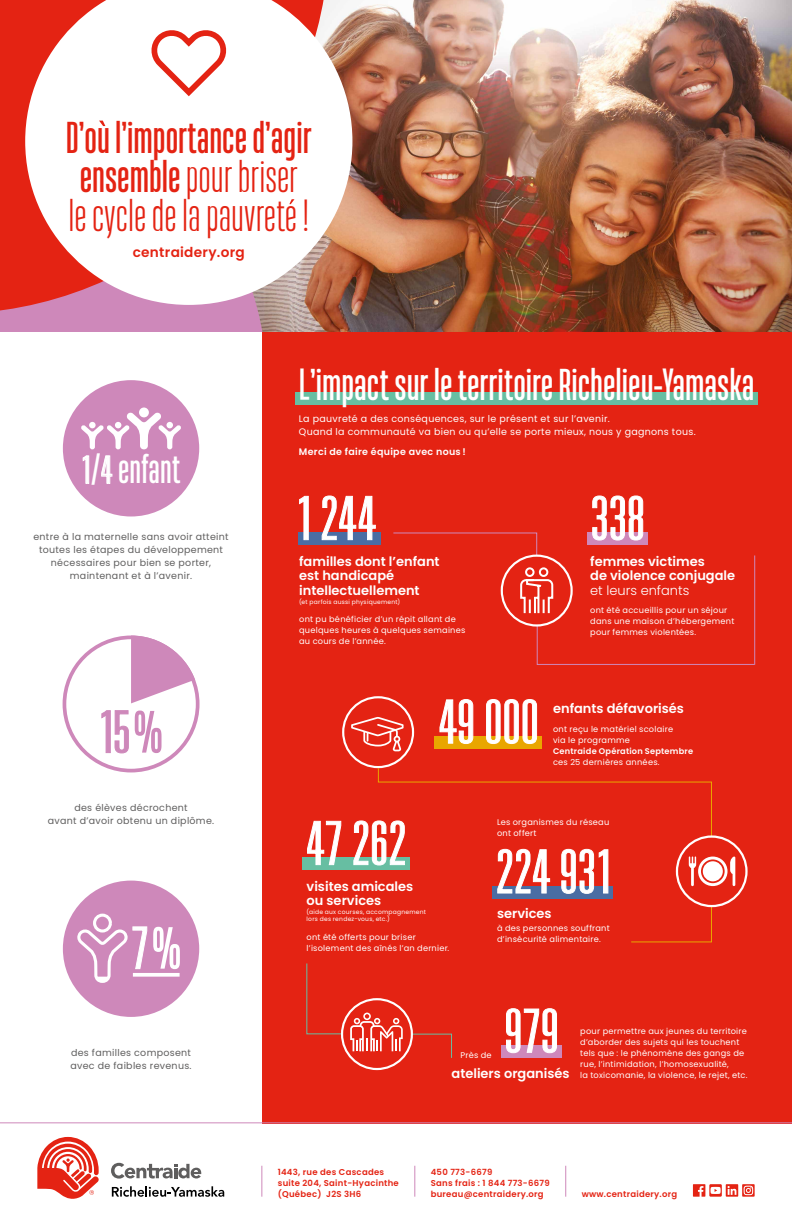
<style>
.page{position:relative;width:792px;height:1224px;background:#fff}
.page>*{position:absolute;margin:0;border:0;box-sizing:border-box;transform-origin:0 0}
.t1{font:300 ultra-condensed 60px "Univers LT Std";color:#fff;scale:1.1 1}
.t2{font:300 ultra-condensed 58.1px "Univers LT Std";color:#ce88ba;scale:1.1 1}
.t3{font:42px "Heading Pro Ultracompressed Tri Re";color:#fff}
.t4{font:42px/39px "Heading Pro Ultracompressed Tri Li";color:#e42313}
.t5{font:42px "Heading Pro Ultracompressed Tri Re";color:#e42313}
.t6{font:38px "Heading Pro Ultracompressed Tri Re";color:#fff}
.t7{font:600 13.7px "Poppins";letter-spacing:.02em;color:#e42313}
.t8{font:600 13px/14.5px "Poppins";color:#fff}
.t9{font:300 13px "Poppins";color:#fff}
.t10{font:9.5px/13px "Poppins";letter-spacing:.03em;color:#5f5e5e;text-align:center}
.t11{font:9.5px/13px "Poppins";letter-spacing:.03em;color:#fff}
.t12{font:600 9.5px "Poppins";letter-spacing:.03em;color:#fff}
.t13{font:600 8.5px/11px "Poppins";letter-spacing:.03em;color:#e42313}
.t14{font:8.2px/11px "Poppins";letter-spacing:.03em;color:#fff}
.t15{font:600 8.2px "Poppins";letter-spacing:.025em;color:#fff}
.t16{font:6px/7.2px "Poppins";letter-spacing:.04em;color:#fff}
.s1{font-family:"Heading Pro Ultracompressed Tri Re"}
.s2{font-family:"Univers LT Std";font-weight:300;font-stretch:ultra-condensed}
.s3{font-family:"Heading Pro Ultracompressed Tri Re";font-weight:400;font-stretch:normal;font-size:56.1px}
.s4{font-weight:600;font-size:13px}
</style>
<div class="page">
<div style="left:262px;top:332px;width:530px;height:791px;background:#e42313"></div>
<div style="left:63px;top:380px;width:136px;height:137px;background:#ce88ba;border-radius:50%"></div>
<div style="left:139px;top:408px;width:10px;height:9px;background:#fff;border-radius:50%"></div>
<svg style="left:81px;top:412px;width:100px;height:37px"></svg>
<svg style="left:83px;top:456px;width:6px;height:28px"></svg>
<svg style="left:101px;top:456px;width:11px;height:28px"></svg>
<svg style="left:101px;top:710px;width:28px;height:44px"></svg>
<svg style="left:131px;top:636px;width:64px;height:67px"></svg>
<div style="left:63px;top:636px;width:137px;height:136px;border:4px solid #ce88ba;border-radius:50%"></div>
<div style="left:63px;top:881px;width:136px;height:136px;background:#ce88ba;border-radius:50%"></div>
<svg style="left:153px;top:927px;width:27px;height:42px"></svg>
<svg style="left:77px;top:926px;width:70px;height:57px"></svg>
<svg style="left:133px;top:973px;width:47px;height:4px"></svg>
<div style="left:93px;top:914px;width:19px;height:19px;border:3px solid #fff;border-radius:50%"></div>
<hr style="left:0;top:1123px;width:792px;height:1px;background:#ce88ba">
<svg style="left:393px;top:495px;width:362px;height:170px"></svg>
<div style="left:302px;top:857px;width:108px;height:13px;background:#67bea2"></div>
<div style="left:492px;top:886px;width:121px;height:13px;background:#4a6da3"></div>
<svg style="left:631px;top:906px;width:81px;height:37px"></svg>
<svg style="left:307px;top:696px;width:428px;height:198px"></svg>
<div style="left:703px;top:861px;width:20px;height:20px;background:#fff;border-radius:50%"></div>
<div style="left:676px;top:835px;width:72px;height:72px;border:2px solid #fff;border-radius:50%"></div>
<div style="left:501px;top:1045px;width:61px;height:13px;background:#ce88ba"></div>
<svg style="left:506px;top:1008px;width:51px;height:45px"></svg>
<svg style="left:306px;top:963px;width:146px;height:107px"></svg>
<img style="left:368px;top:0;width:424px;height:332px">
<svg style="left:0;top:0;width:368px;height:332px;background:#c95e60"></svg>
<svg style="left:25px;top:0;width:327px;height:305px"></svg>
<svg style="left:145px;top:23px;width:88px;height:77px"></svg>
<svg style="left:99px;top:121px;width:6px;height:5px"></svg>
<svg style="left:289px;top:199px;width:6px;height:5px"></svg>
<svg style="left:693px;top:1184px;width:62px;height:13px"></svg>
<hr style="left:414px;top:1166px;width:1px;height:31px;background:#ce88ba">
<hr style="left:262px;top:1166px;width:1px;height:31px;background:#ce88ba">
<hr style="left:565px;top:1166px;width:1px;height:31px;background:#ce88ba">
<svg style="left:111px;top:1163px;width:90px;height:16px"></svg>
<svg style="left:37px;top:1137px;width:62px;height:62px"></svg>
<svg style="left:112px;top:1186px;width:112px;height:11px"></svg>
<div style="left:299px;top:533px;width:82px;height:12px;background:#4a6da3"></div>
<div style="left:296px;top:393px;width:462px;height:12px;background:#67bea2"></div>
<svg style="left:299px;top:496px;width:10px;height:44px"></svg>
<svg style="left:321px;top:495px;width:55px;height:45px"></svg>
<h3 class="t5" style="left:66px;top:113px;width:247px">D’ou l’importance d’agir</h3>
<h3 class="t4" style="left:68px;top:161px;width:242px"><span class="s1">ensemble</span> pour briser le cycle de la pauvrete!</h3>
<h3 class="t7" style="left:133px;top:244px;width:114px">centraidery.org</h3>
<h3 class="t6" style="left:81px;top:448px;width:101px"><span class="s2">1</span>/<span class="s2">4</span>enfant</h3>
<p class="t10" style="left:33px;top:531px;width:197px">entre à la maternelle sans avoir atteint toutes les étapes du développement nécessaires pour bien se porter, maintenant et à l’avenir.</p>
<h2 class="t2" style="left:99px;top:702px;width:60px">15<span class="s3">%</span></h2>
<p class="t10" style="left:48px;top:801px;width:168px">des élèves décrochent<br>avant d’avoir obtenu un diplôme.</p>
<p class="t10" style="left:70px;top:1046px;width:123px;text-align:left">des familles composent avec de faibles revenus.</p>
<h3 class="t3" style="left:299px;top:361px;width:457px">L’impact sur le territoire Richelieu-Yamaska</h3>
<p class="t11" style="left:299px;top:412px;width:398px">La pauvreté a des conséquences, sur le présent et sur l’avenir.<br>Quand la communauté va bien ou qu’elle se porte mieux, nous y gagnons tous.</p>
<p class="t12" style="left:299px;top:446px;width:168px">Merci de faire équipe avec nous !</p>
<h1 class="t1" style="left:296px;top:487px;width:74px">1244</h1>
<h3 class="t8" style="left:299px;top:554px;width:142px">familles dont l’enfant est handicapé intellectuellement</h3>
<p class="t16" style="left:299px;top:598px;width:103px">(et parfois aussi physiquement)</p>
<p class="t14" style="left:299px;top:614px;width:168px">ont pu bénéficier d’un répit allant de quelques heures à quelques semaines au cours de l’année.</p>
<h1 class="t1" style="left:590px;top:487px;width:51px">338</h1>
<h3 class="t8" style="left:590px;top:554px;width:146px">femmes victimes<br>de violence conjugale</h3>
<h3 class="t9" style="left:590px;top:583px;width:101px">et leurs enfants</h3>
<p class="t14" style="left:590px;top:605px;width:146px">ont été accueillis pour un séjour dans une maison d’hébergement pour femmes violentées.</p>
<h1 class="t1" style="left:439px;top:691px;width:93px">49 000</h1>
<h3 class="t8" style="left:553px;top:702px;width:133px">enfants défavorisés</h3>
<p class="t14" style="left:553px;top:723px;width:122px">ont reçu le matériel scolaire via le programme</p>
<p class="t15" style="left:553px;top:746px;width:142px">Centraide Opération Septembre</p>
<p class="t14" style="left:553px;top:756px;width:108px">ces 25 dernières années.</p>
<h1 class="t1" style="left:306px;top:812px;width:93px">47 262</h1>
<h3 class="t8" style="left:307px;top:879px;width:108px">visites amicales ou services</h3>
<p class="t16" style="left:307px;top:909px;width:121px">(aide aux courses, accompagnement lors des rendez-vous, etc.)</p>
<p class="t14" style="left:307px;top:931px;width:144px">ont été offerts pour briser l’isolement des aînés l’an dernier.</p>
<p class="t14" style="left:497px;top:817px;width:114px">Les organismes du réseau ont offert</p>
<h1 class="t1" style="left:496px;top:841px;width:109px">224 931</h1>
<h3 class="t8" style="left:497px;top:907px;width:56px">services</h3>
<p class="t14" style="left:497px;top:923px;width:114px">à des personnes souffrant d’insécurité alimentaire.</p>
<h1 class="t1" style="left:504px;top:1000px;width:51px">979</h1>
<p class="t14" style="left:580px;top:1026px;width:168px">pour permettre aux jeunes du territoire</p>
<p class="t14" style="left:580px;top:1037px;width:161px">d’aborder des sujets qui les touchent</p>
<p class="t14" style="left:580px;top:1048px;width:166px">tels que : le phénomène des gangs de</p>
<p class="t14" style="left:580px;top:1059px;width:150px">rue, l’intimidation, l’homosexualité,</p>
<p class="t14" style="left:452px;top:1070px;width:297px"><span class="s4">ateliers organisés</span> la toxicomanie, la violence, le rejet, etc.</p>
<p class="t14" style="left:461px;top:1050px;width:33px">Près de</p>
<p class="t13" style="left:278px;top:1166px;width:123px">1443, rue des Cascades suite 204, Saint-Hyacinthe (Québec) J2S 3H6</p>
<p class="t13" style="left:431px;top:1166px;width:121px">450 773-6679<br>Sans frais : 1 844 773-6679 bureau@centraidery.org</p>
<p class="t13" style="left:582px;top:1188px;width:97px">www.centraidery.org</p>
</div>
